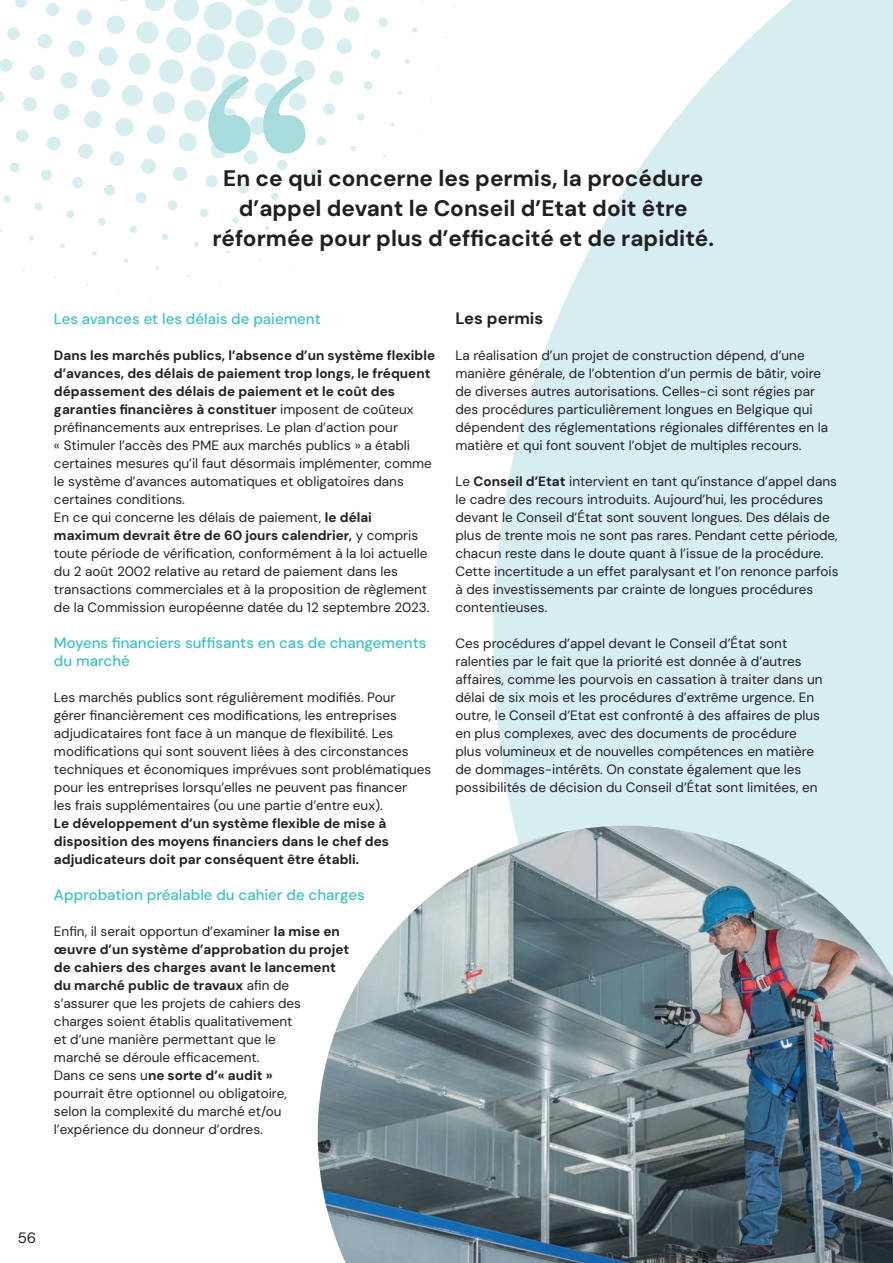
<style>
.page{position:relative;width:893px;height:1263px;background:#fff}
.page>*{position:absolute;margin:0;border:0;box-sizing:border-box;transform-origin:0 0}
.t1{font:700 22.5px/30px "DM Sans";color:#231f20;text-align:center}
.t2{font:700 16.5px "DM Sans";color:#231f20}
.t3{font:500 15px/18px "DM Sans";color:#3dc0bf}
.t4{font:15px "DM Sans";color:#231f20}
.t5{font:13.5px/18px "DM Sans";color:#231f20}
.t6{font:700 13.5px/18px "DM Sans";color:#231f20}
.s1{font-weight:700}
</style>
<div class="page">
<svg style="left:493px;top:0;width:400px;height:826px;fill:#d6eeef"></svg>
<img style="left:318px;top:826px;width:575px;height:437px">
<svg style="left:0;top:0;width:432px;height:293px"></svg>
<h1 class="t1" style="left:212px;top:163px;width:503px">En ce qui concerne les permis, la procédure d’appel devant le Conseil d’Etat doit être réformée pour plus d’efficacité et de rapidité.</h1>
<p class="t3" style="left:54px;top:310px;width:268px">Les avances et les délais de paiement</p>
<p class="t5" style="left:54px;top:346px;width:383px"><span class="s1">Dans les marchés publics, l’absence d’un système flexible d’avances, des délais de paiement trop longs, le fréquent dépassement des délais de paiement et le coût des garanties financières à constituer</span> imposent de coûteux préfinancements aux entreprises. Le plan d’action pour<br>« Stimuler l’accès des PME aux marchés publics » a établi certaines mesures qu’il faut désormais implémenter, comme le système d’avances automatiques et obligatoires dans certaines conditions.<br>En ce qui concerne les délais de paiement, <span class="s1">le délai maximum devrait être de 60 jours calendrier,</span> y compris toute période de vérification, conformément à la loi actuelle du 2 août 2002 relative au retard de paiement dans les transactions commerciales et à la proposition de règlement de la Commission européenne datée du 12 septembre 2023.</p>
<p class="t3" style="left:54px;top:634px;width:374px">Moyens financiers suffisants en cas de changements du marché</p>
<p class="t5" style="left:54px;top:688px;width:379px">Les marchés publics sont régulièrement modifiés. Pour<br>gérer financièrement ces modifications, les entreprises adjudicataires font face à un manque de flexibilité. Les modifications qui sont souvent liées à des circonstances techniques et économiques imprévues sont problématiques pour les entreprises lorsqu’elles ne peuvent pas financer<br>les frais supplémentaires (ou une partie d’entre eux).</p>
<p class="t6" style="left:54px;top:814px;width:337px">Le développement d’un système flexible de mise à disposition des moyens financiers dans le chef des adjudicateurs doit par conséquent être établi.</p>
<p class="t3" style="left:54px;top:886px;width:312px">Approbation préalable du cahier de charges</p>
<p class="t5" style="left:54px;top:922px;width:297px">Enfin, il serait opportun d’examiner <span class="s1">la mise en œuvre d’un système d’approbation du projet de cahiers des charges avant le lancement du marché public de travaux</span> afin de<br>s’assurer que les projets de cahiers des charges soient établis qualitativement<br>et d’une manière permettant que le<br>marché se déroule efficacement.<br>Dans ce sens u<span class="s1">ne sorte d’« audit »<br></span>pourrait être optionnel ou obligatoire,<br>selon la complexité du marché et/ou l’expérience du donneur d’ordres.</p>
<p class="t2" style="left:455px;top:308px;width:89px">Les permis</p>
<p class="t5" style="left:455px;top:346px;width:374px">La réalisation d’un projet de construction dépend, d’une manière générale, de l’obtention d’un permis de bâtir, voire de diverses autres autorisations. Celles-ci sont régies par des procédures particulièrement longues en Belgique qui dépendent des réglementations régionales différentes en la matière et qui font souvent l’objet de multiples recours.</p>
<p class="t5" style="left:455px;top:472px;width:384px">Le <span class="s1">Conseil d’Etat</span> intervient en tant qu’instance d’appel dans le cadre des recours introduits. Aujourd’hui, les procédures devant le Conseil d’État sont souvent longues. Des délais de plus de trente mois ne sont pas rares. Pendant cette période, chacun reste dans le doute quant à l’issue de la procédure.<br>Cette incertitude a un effet paralysant et l’on renonce parfois à des investissements par crainte de longues procédures contentieuses.</p>
<p class="t5" style="left:455px;top:634px;width:368px">Ces procédures d’appel devant le Conseil d’État sont ralenties par le fait que la priorité est donnée à d’autres affaires, comme les pourvois en cassation à traiter dans un délai de six mois et les procédures d’extrême urgence. En outre, le Conseil d’Etat est confronté à des affaires de plus en plus complexes, avec des documents de procédure plus volumineux et de nouvelles compétences en matière de dommages-intérêts. On constate également que les possibilités de décision du Conseil d’État sont limitées, en</p>
<p class="t4" style="left:18px;top:1229px;width:20px">56</p>
</div>
